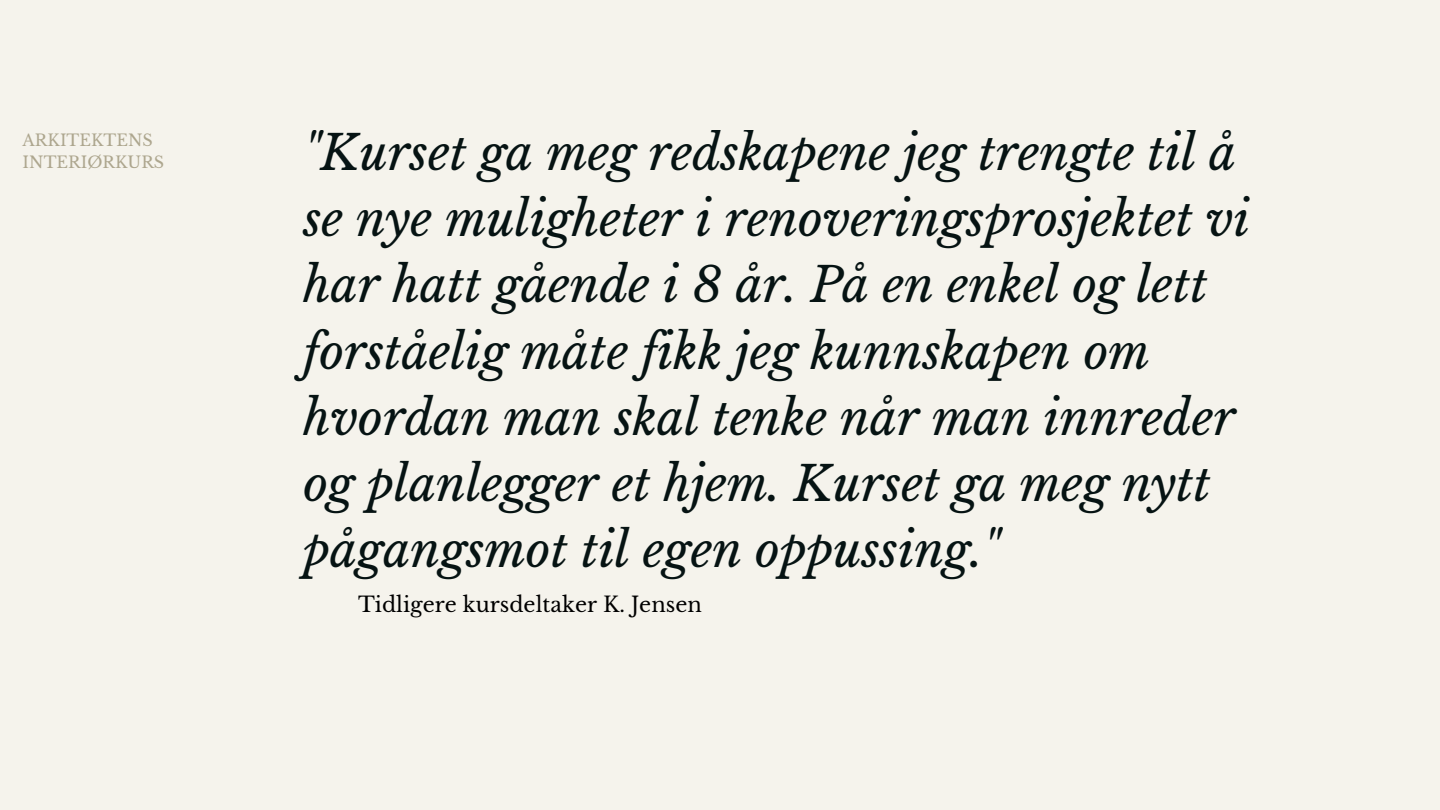
<style>
.page{position:relative;width:1440px;height:810px;background:#f5f3ec}
.page>*{position:absolute;margin:0;border:0;box-sizing:border-box;transform-origin:0 0}
.t1{font:italic 47.5px/66.1px "Libre Baskerville";color:#061313}
.t2{font:21px "Libre Baskerville";color:#000}
.t3{font:16px/21.8px "Libre Baskerville";color:#ada68e}
</style>
<div class="page">
<h2 class="t3" style="left:23px;top:129px;width:143px">ARKITEKTENS<br>INTERIØRKURS</h2>
<p class="t1" style="left:303px;top:121px;width:948px">"Kurset ga meg redskapene jeg trengte til å se nye muligheter i renoveringsprosjektet vi har hatt gående i 8 år. På en enkel og lett forståelig måte fikk jeg kunnskapen om hvordan man skal tenke når man innreder og planlegger et hjem. Kurset ga meg nytt pågangsmot til egen oppussing."</p>
<h1 class="t2" style="left:358px;top:592px;width:345px">Tidligere kursdeltaker K. Jensen</h1>
</div>
